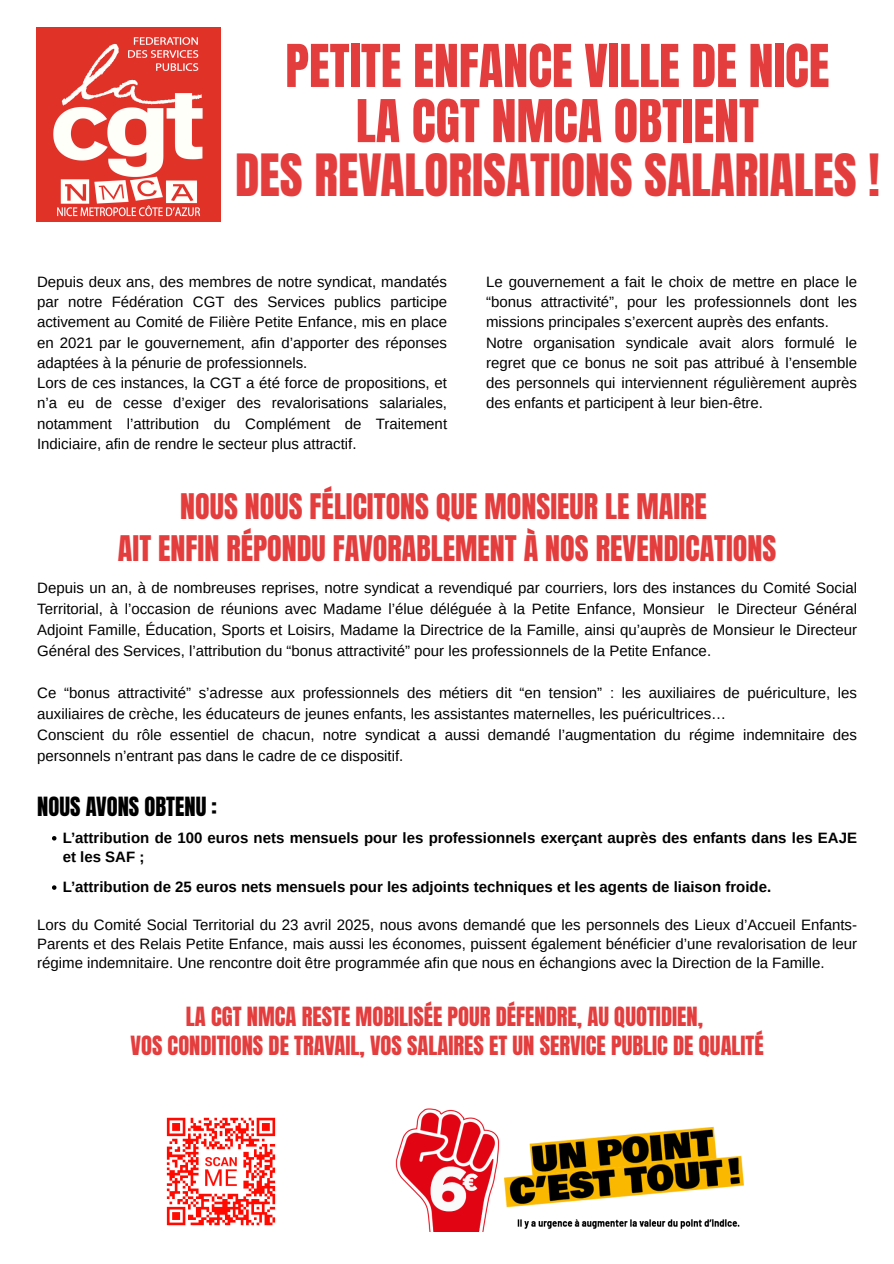
<style>
.page{position:relative;width:894px;height:1264px;background:#fff}
.page>*{position:absolute;margin:0;border:0;box-sizing:border-box;transform-origin:0 0}
.t1{font:50.1px/55.2px "Anton";color:#e43d3e;text-align:center}
.t2{font:49.5px "Anton";color:#e43d3e}
.t3{font:30px/42px "Anton";color:#e43d3e;text-align:center}
.t4{font:22.5px/28.5px "Anton";color:#e43d3e;text-align:center}
.t5{font:22.5px "Anton";color:#000}
.t6{font:15px/20.2px "Arimo";color:#000;text-align:justify}
.t7{font:700 15px/19px "Arimo";color:#000}
</style>
<div class="page">
<img style="left:37px;top:28px;width:183px;height:193px">
<img style="left:166px;top:1117px;width:110px;height:109px">
<img style="left:395px;top:1108px;width:349px;height:123px">
<svg style="left:52px;top:836px;width:4px;height:4px"></svg>
<svg style="left:52px;top:885px;width:4px;height:4px"></svg>
<p class="t1" style="left:285px;top:39px;width:545px">PETITE ENFANCE VILLE DE NICE<br>LA CGT NMCA OBTIENT</p>
<p class="t2" style="left:235px;top:140px;width:646px">DES REVALORISATIONS SALARIALES !</p>
<p class="t6" style="left:37px;top:271px;width:411px">Depuis deux ans, des membres de notre syndicat, mandatés par notre Fédération CGT des Services publics participe activement au Comité de Filière Petite Enfance, mis en place en 2021 par le gouvernement, afin d’apporter des réponses adaptées à la pénurie de professionnels.</p>
<p class="t6" style="left:37px;top:373px;width:411px">Lors de ces instances, la CGT a été force de propositions, et n’a eu de cesse d’exiger des revalorisations salariales, notamment l’attribution du Complément de Traitement Indiciaire, afin de rendre le secteur plus attractif.</p>
<p class="t6" style="left:486px;top:271px;width:372px">Le gouvernement a fait le choix de mettre en place le “bonus attractivité”, pour les professionnels dont les missions principales s’exercent auprès des enfants.</p>
<p class="t6" style="left:486px;top:332px;width:372px">Notre organisation syndicale avait alors formulé le regret que ce bonus ne soit pas attribué à l’ensemble des personnels qui interviennent régulièrement auprès des enfants et participent à leur bien-être.</p>
<h1 class="t3" style="left:118px;top:485px;width:659px">NOUS NOUS FÉLICITONS QUE MONSIEUR LE MAIRE<br>AIT ENFIN RÉPONDU FAVORABLEMENT À NOS REVENDICATIONS</h1>
<p class="t6" style="left:37px;top:577px;width:821px;line-height:21px">Depuis un an, à de nombreuses reprises, notre syndicat a revendiqué par courriers, lors des instances du Comité Social Territorial, à l’occasion de réunions avec Madame l’élue déléguée à la Petite Enfance, Monsieur le Directeur Général Adjoint Famille, Éducation, Sports et Loisirs, Madame la Directrice de la Famille, ainsi qu’auprès de Monsieur le Directeur Général des Services, l’attribution du “bonus attractivité” pour les professionnels de la Petite Enfance.</p>
<p class="t6" style="left:37px;top:682px;width:821px;line-height:21px">Ce “bonus attractivité” s’adresse aux professionnels des métiers dit “en tension” : les auxiliaires de puériculture, les auxiliaires de crèche, les éducateurs de jeunes enfants, les assistantes maternelles, les puéricultrices…</p>
<p class="t6" style="left:37px;top:724px;width:821px;line-height:21px">Conscient du rôle essentiel de chacun, notre syndicat a aussi demandé l’augmentation du régime indemnitaire des personnels n’entrant pas dans le cadre de ce dispositif.</p>
<h3 class="t5" style="left:37px;top:790px;width:181px">NOUS AVONS OBTENU :</h3>
<p class="t7" style="left:63px;top:828px;width:795px">L’attribution de 100 euros nets mensuels pour les professionnels exerçant auprès des enfants dans les EAJE et les SAF ;</p>
<p class="t7" style="left:63px;top:877px;width:709px">L’attribution de 25 euros nets mensuels pour les adjoints techniques et les agents de liaison froide.</p>
<p class="t6" style="left:37px;top:915px;width:821px;line-height:19px">Lors du Comité Social Territorial du 23 avril 2025, nous avons demandé que les personnels des Lieux d’Accueil Enfants-Parents et des Relais Petite Enfance, mais aussi les économes, puissent également bénéficier d’une revalorisation de leur régime indemnitaire. Une rencontre doit être programmée afin que nous en échangions avec la Direction de la Famille.</p>
<h3 class="t4" style="left:130px;top:1002px;width:634px">LA CGT NMCA RESTE MOBILISÉE POUR DÉFENDRE, AU QUOTIDIEN,<br>VOS CONDITIONS DE TRAVAIL, VOS SALAIRES ET UN SERVICE PUBLIC DE QUALITÉ</h3>
</div>
